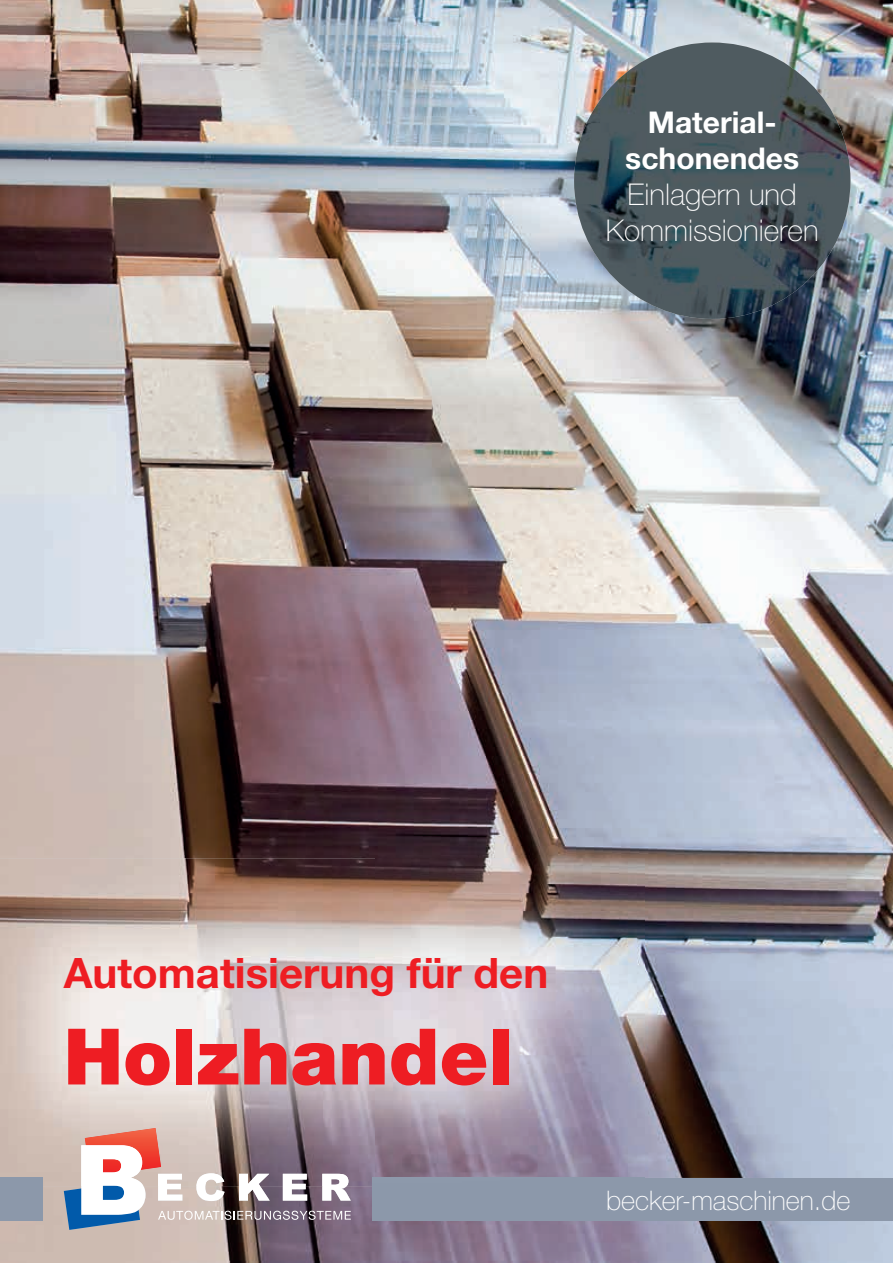
<style>
.page{position:relative;width:893px;height:1263px;background:#fff}
.page>*{position:absolute;margin:0;border:0;box-sizing:border-box;transform-origin:0 0}
.t1{font:900 78px "Helvetica Neue";color:#ee1d23}
.t2{font:700 42px "Helvetica Neue";color:#ee1d23}
.t3{font:100 30px/36px "Helvetica Neue";color:#fff;text-align:center}
.t4{font:700 30px/36px "Helvetica Neue";color:#fff;text-align:center}
.t5{font:100 27px "Helvetica Neue";color:#fff}
</style>
<div class="page">
<img style="left:0;top:0;width:893px;height:1263px">
<img style="left:574px;top:43px;width:276px;height:276px;border-radius:138px">
<div style="left:372px;top:1178px;width:521px;height:42px;background:#8c98aa"></div>
<div style="left:0;top:1178px;width:43px;height:42px;background:#8c98aa"></div>
<img style="left:0;top:858px;width:376px;height:328px">
<img style="left:376px;top:858px;width:269px;height:320px">
<img style="left:372px;top:1178px;width:4px;height:8px">
<img style="left:0;top:1178px;width:43px;height:8px">
<svg style="left:64px;top:1128px;width:287px;height:102px;background:#a19197"></svg>
<img style="left:81px;top:1145px;width:63px;height:41px">
<img style="left:158px;top:1174px;width:24px;height:12px">
<img style="left:196px;top:1173px;width:28px;height:13px">
<img style="left:239px;top:1174px;width:30px;height:12px">
<img style="left:283px;top:1174px;width:24px;height:12px">
<img style="left:322px;top:1174px;width:26px;height:12px">
<p class="t4" style="left:625px;top:104px;width:175px">Material&shy;schonendes</p>
<p class="t3" style="left:606px;top:177px;width:214px">Einlagern und<br>Kommissionieren</p>
<h2 class="t2" style="left:64px;top:947px;width:486px">Automatisierung für den</h2>
<h1 class="t1" style="left:64px;top:1010px;width:451px">Holzhandel</h1>
<p class="t5" style="left:606px;top:1185px;width:246px">becker-maschinen.de</p>
</div>
